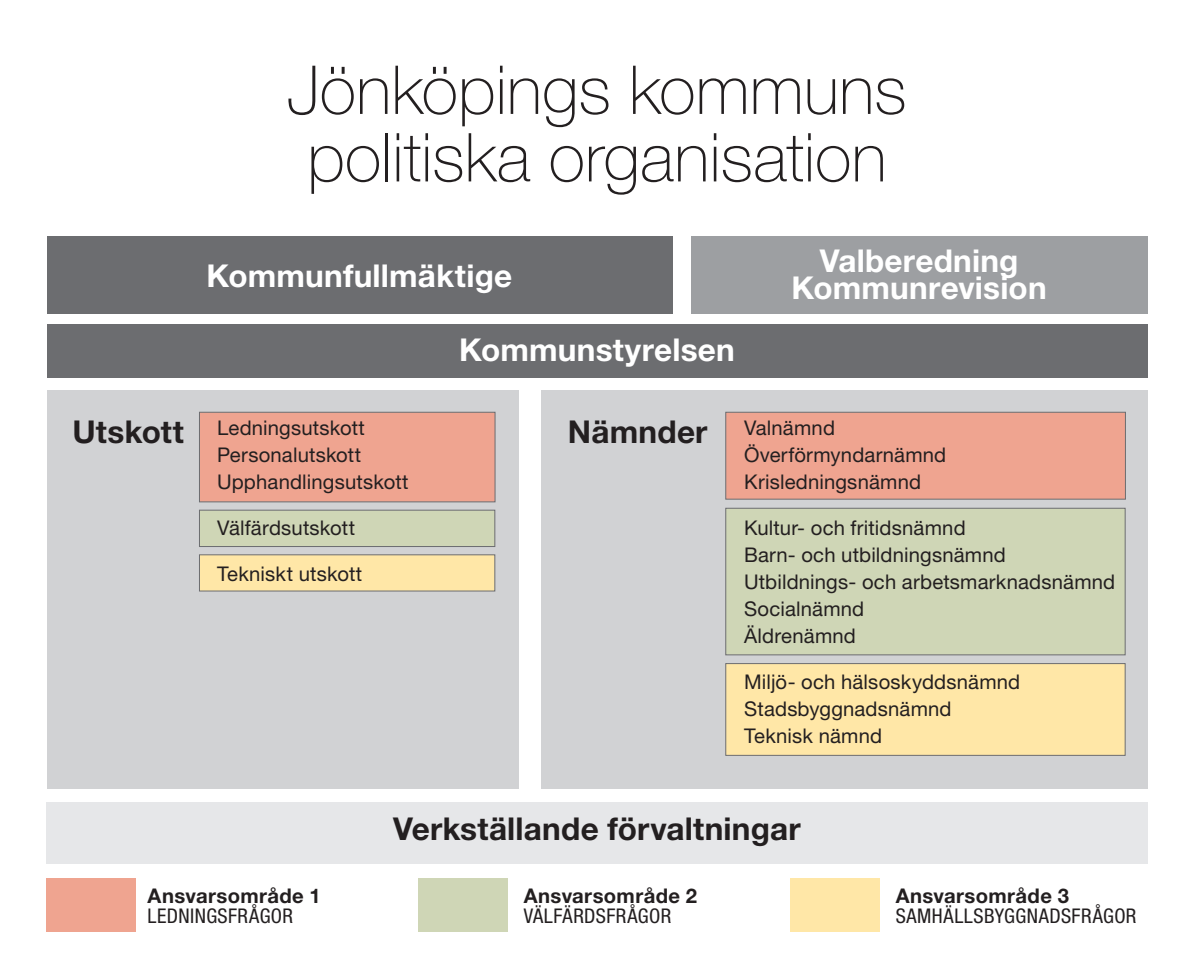
<style>
.page{position:relative;width:1202px;height:970px;background:#fff}
.page>*{position:absolute;margin:0;border:0;box-sizing:border-box;transform-origin:0 0}
.t1{font:100 67.5px/67.5px "Helvetica Neue";color:#231f20}
.t2{font:700 31.5px/27px "Helvetica Neue";letter-spacing:.005em;color:#fff;text-align:center}
.t3{font:700 31.5px "Helvetica Neue";letter-spacing:.005em;color:#231f20}
.t4{font:20.25px/27px "Helvetica Neue";letter-spacing:.01em;color:#231f20}
.t5{font:condensed 20.25px "Helvetica Neue";letter-spacing:.02em;color:#231f20}
.t6{font:700 20.25px "Helvetica Neue";letter-spacing:.02em;color:#231f20}
</style>
<div class="page">
<div style="left:47px;top:390px;width:472px;height:399px;background:#d1d2d4"></div>
<div style="left:199px;top:412px;width:296px;height:90px;background:#efa490;border:1px solid #6c6d70"></div>
<div style="left:199px;top:510px;width:296px;height:37px;background:#cfd6b6;border:1px solid #6c6d70"></div>
<div style="left:199px;top:554px;width:296px;height:37px;background:#ffe7a7;border:1px solid #6c6d70"></div>
<div style="left:541px;top:390px;width:607px;height:399px;background:#d1d2d4"></div>
<div style="left:47px;top:325px;width:1101px;height:53px;background:#6c6d70"></div>
<div style="left:691px;top:236px;width:457px;height:78px;background:#9d9fa2"></div>
<div style="left:47px;top:236px;width:625px;height:78px;background:#6c6d70"></div>
<div style="left:725px;top:412px;width:401px;height:87px;background:#efa490;border:1px solid #6c6d70"></div>
<div style="left:725px;top:508px;width:400px;height:147px;background:#cfd6b6;border:1px solid #6c6d70"></div>
<div style="left:725px;top:663px;width:400px;height:92px;background:#ffe7a7;border:1px solid #6c6d70"></div>
<div style="left:46px;top:802px;width:1101px;height:62px;background:#e6e7e9"></div>
<div style="left:46px;top:878px;width:90px;height:53px;background:#efa490"></div>
<div style="left:419px;top:878px;width:89px;height:53px;background:#cfd6b6"></div>
<div style="left:790px;top:878px;width:89px;height:53px;background:#ffe7a7"></div>
<h1 class="t1" style="left:287px;top:56px;width:621px">Jönköpings kommuns politiska organisation</h1>
<h2 class="t2" style="left:206px;top:262px;width:307px">Kommunfullmäktige</h2>
<h2 class="t2" style="left:459px;top:335px;width:277px">Kommunstyrelsen</h2>
<h2 class="t2" style="left:791px;top:246px;width:257px">Valberedning<br>Kommunrevision</h2>
<p class="t4" style="left:217px;top:413px;width:193px">Ledningsutskott<br>Personalutskott<br>Upphandlingsutskott</p>
<p class="t4" style="left:217px;top:514px;width:140px">Välfärdsutskott</p>
<p class="t4" style="left:217px;top:560px;width:147px">Tekniskt utskott</p>
<h2 class="t3" style="left:73px;top:412px;width:113px">Utskott</h2>
<h2 class="t3" style="left:568px;top:412px;width:141px">Nämnder</h2>
<p class="t4" style="left:744px;top:413px;width:204px">Valnämnd<br>Överförmyndarnämnd<br>Krisledningsnämnd</p>
<p class="t4" style="left:744px;top:514px;width:373px">Kultur- och fritidsnämnd<br>Barn- och utbildningsnämnd<br>Utbildnings- och arbetsmarknadsnämnd<br>Socialnämnd<br>Äldrenämnd</p>
<p class="t4" style="left:744px;top:668px;width:278px">Miljö- och hälsoskyddsnämnd<br>Stadsbyggnadsnämnd<br>Teknisk nämnd</p>
<p class="t6" style="left:148px;top:883px;width:175px">Ansvarsområde 1</p>
<p class="t5" style="left:148px;top:904px;width:147px">LEDNINGSFRÅGOR</p>
<h2 class="t3" style="left:393px;top:809px;width:409px">Verkställande förvaltningar</h2>
<p class="t6" style="left:524px;top:883px;width:175px">Ansvarsområde 2</p>
<p class="t5" style="left:524px;top:904px;width:149px">VÄLFÄRDSFRÅGOR</p>
<p class="t6" style="left:896px;top:883px;width:175px">Ansvarsområde 3</p>
<p class="t5" style="left:896px;top:904px;width:242px">SAMHÄLLSBYGGNADSFRÅGOR</p>
</div>
